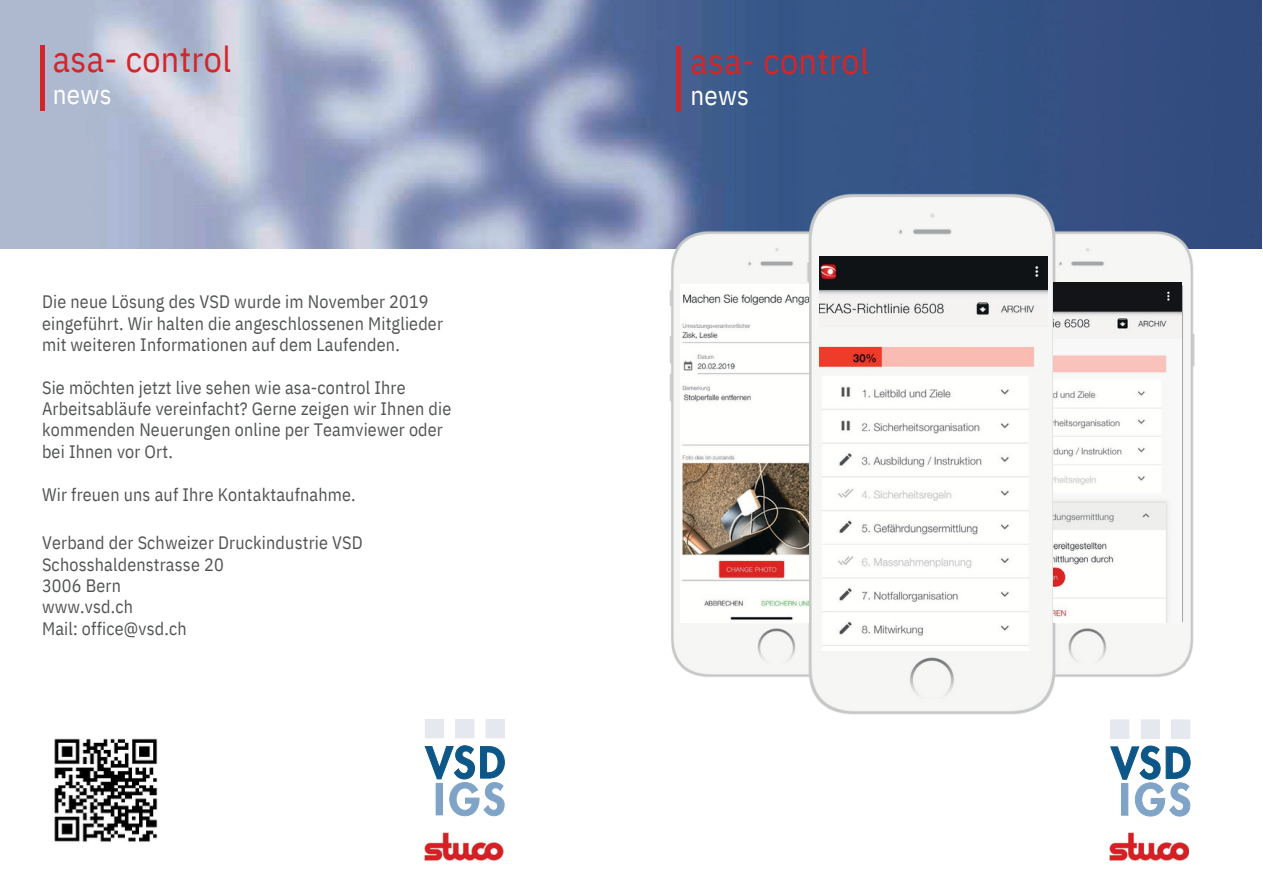
<style>
.page{position:relative;width:1263px;height:894px;background:#fff}
.page>*{position:absolute;margin:0;border:0;box-sizing:border-box;transform-origin:0 0}
.t1{font:36px "IBM Plex Sans Cond";letter-spacing:.01em;color:#d0272a}
.t2{font:27px "IBM Plex Sans Cond";letter-spacing:.01em;color:#fff}
.t3{font:18px/21.3px "IBM Plex Sans Cond";letter-spacing:.01em;color:#525454}
</style>
<div class="page">
<img style="left:0;top:0;width:1261px;height:249px">
<hr style="left:676px;top:46px;width:4px;height:66px;background:#d0272a">
<img style="left:656px;top:183px;width:550px;height:541px">
<img style="left:819px;top:257px;width:228px;height:393px">
<img style="left:1053px;top:282px;width:129px;height:340px">
<img style="left:680px;top:285px;width:129px;height:337px">
<hr style="left:40px;top:45px;width:4px;height:65px;background:#d0272a">
<img style="left:424px;top:832px;width:80px;height:27px">
<svg style="left:425px;top:745px;width:80px;height:70px"></svg>
<div style="left:425px;top:719px;width:18px;height:18px;background:#e5e9ef"></div>
<div style="left:425px;top:719px;width:19px;height:18px;border:1px solid #e5e9ef"></div>
<div style="left:456px;top:719px;width:18px;height:18px;background:#e5e9ef"></div>
<div style="left:455px;top:719px;width:19px;height:18px;border:1px solid #e5e9ef"></div>
<div style="left:486px;top:719px;width:18px;height:18px;background:#e5e9ef"></div>
<img style="left:1109px;top:832px;width:80px;height:27px">
<svg style="left:1110px;top:745px;width:80px;height:71px"></svg>
<div style="left:1111px;top:719px;width:18px;height:18px;background:#e5e9ef"></div>
<div style="left:1111px;top:719px;width:18px;height:19px;border:1px solid #e5e9ef"></div>
<div style="left:1141px;top:719px;width:18px;height:18px;background:#e5e9ef"></div>
<div style="left:1141px;top:719px;width:19px;height:19px;border:1px solid #e5e9ef"></div>
<div style="left:1172px;top:719px;width:18px;height:18px;background:#e5e9ef"></div>
<div style="left:1172px;top:719px;width:18px;height:19px;border:1px solid #e5e9ef"></div>
<img style="left:54px;top:738px;width:104px;height:104px">
<h1 class="t1" style="left:53px;top:35px;width:180px">asa- control</h1>
<h1 class="t1" style="left:690px;top:37px;width:180px">asa- control</h1>
<h2 class="t2" style="left:53px;top:76px;width:60px">news</h2>
<h2 class="t2" style="left:690px;top:78px;width:60px">news</h2>
<p class="t3" style="left:42px;top:291px;width:402px">Die neue Lösung des VSD wurde im November 2019 eingeführt. Wir halten die angeschlossenen Mitglieder mit weiteren Informationen auf dem Laufenden.</p>
<p class="t3" style="left:42px;top:376px;width:411px">Sie möchten jetzt live sehen wie asa-control Ihre Arbeitsabläufe vereinfacht? Gerne zeigen wir Ihnen die kommenden Neuerungen online per Teamviewer oder bei Ihnen vor Ort.</p>
<p class="t3" style="left:42px;top:483px;width:315px">Wir freuen uns auf Ihre Kontaktaufnahme.</p>
<p class="t3" style="left:42px;top:531px;width:322px">Verband der Schweizer Druckindustrie VSD<br>Schosshaldenstrasse 20<br>3006 Bern<br>www.vsd.ch<br>Mail: office@vsd.ch</p>
</div>
